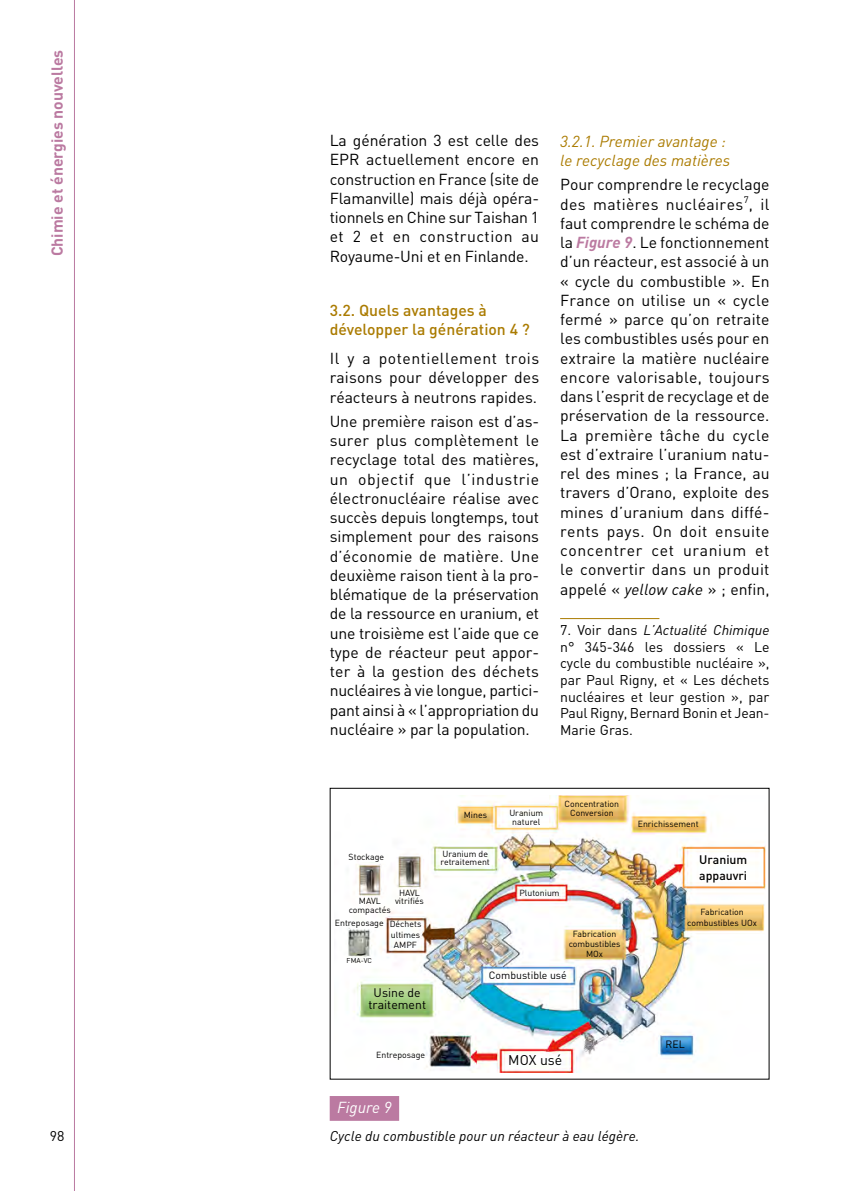
<style>
.page{position:relative;width:844px;height:1191px;background:#fff}
.page>*{position:absolute;margin:0;border:0;box-sizing:border-box;transform-origin:0 0}
.Texte_courant{font:15.75px/19.2px "DIN";color:#000;text-align:justify}
.Intertitre_3{font:italic 15.75px/19.2px "DIN";color:#aa7b00}
.Intertitre_2{font:500 15.75px/19.2px "DIN";color:#aa7b00}
.t1{font:700 15.75px "DIN";color:#bb7aa1}
.Figure_numero{font:italic 15.75px "DIN";color:#fff}
.Notes{font:14px/16.6px "DIN";letter-spacing:-.01em;color:#000;text-align:justify}
.Figure_titre{font:italic 14px "DIN";color:#000}
.t2{font:12.25px/12.2px "DIN";color:#000;text-align:center}
.t3{font:500 12.25px/15.8px "DIN";color:#000}
.t4{font:10.5px "DIN";color:#000}
.t5{font:8.75px/8.8px "DIN";color:#000;text-align:center}
.t6{font:7px "DIN";color:#000}
.s1{font-weight:700;font-style:italic;color:#bb7aa1}
.s2{font-style:italic}
</style>
<div class="page">
<svg style="left:74px;top:0;width:1px;height:1191px"></svg>
<hr style="left:560px;top:618px;width:99px;height:1px;background:#aa7b00">
<div style="left:329px;top:1096px;width:70px;height:24px;background:#bb7aa1"></div>
<img style="left:347px;top:795px;width:418px;height:277px">
<div style="left:329px;top:788px;width:440px;height:291px;border:1px solid #000"></div>
<p class="t1" style="left:47px;top:256px;width:208px;rotate:-90deg">Chimie et énergies nouvelles</p>
<p class="Notes" style="left:50px;top:1127px;width:16px">98</p>
<p class="Texte_courant" style="left:329px;top:131px;width:211px">La génération 3 est celle des EPR actuellement encore en construction en France (site de Flamanville) mais déjà opéra&shy;tionnels en Chine sur Taishan 1 et 2 et en construction au Royaume-Uni et en Finlande.</p>
<p class="Intertitre_2" style="left:329px;top:300px;width:202px">3.2. Quels avantages à développer la génération 4 ?</p>
<p class="Texte_courant" style="left:329px;top:348px;width:211px">Il y a potentiellement trois raisons pour développer des réacteurs à neutrons rapides.</p>
<p class="Texte_courant" style="left:329px;top:411px;width:211px">Une première raison est d’as&shy;surer plus complètement le recyclage total des matières, un objectif que l’industrie électronucléaire réalise avec succès depuis longtemps, tout simplement pour des raisons d’économie de matière. Une deuxième raison tient à la pro&shy;blématique de la préservation de la ressource en uranium, et une troisième est l’aide que ce type de réacteur peut appor&shy;ter à la gestion des déchets nucléaires à vie longue, partici&shy;pant ainsi à « l’appropriation du nucléaire » par la population.</p>
<p class="Intertitre_3" style="left:560px;top:131px;width:172px">3.2.1. Premier avantage : le recyclage des matières</p>
<p class="Texte_courant" style="left:560px;top:175px;width:211px">Pour comprendre le recyclage des matières nucléaires<sup>7</sup>, il faut comprendre le schéma de la <span class="s1">Figure 9</span>. Le fonctionnement d’un réacteur, est associé à un « cycle du combustible ». En France on utilise un « cycle fermé » parce qu’on retraite les combustibles usés pour en extraire la matière nucléaire encore valorisable, toujours dans l’esprit de recyclage et de préservation de la ressource.<br>La première tâche du cycle est d’extraire l’uranium natu&shy;rel des mines ; la France, au travers d’Orano, exploite des mines d’uranium dans diffé&shy;rents pays. On doit ensuite concentrer cet uranium et le convertir dans un produit appelé « <span class="s2">yellow cake</span> » ; enfin,</p>
<p class="Notes" style="left:560px;top:621px;width:211px">7. Voir dans <span class="s2">L’Actualité Chimique </span>n° 345-346 les dossiers « Le cycle du combustible nucléaire », par Paul Rigny, et « Les déchets nucléaires et leur gestion », par Paul Rigny, Bernard Bonin et Jean-Marie Gras.</p>
<p class="t5" style="left:348px;top:852px;width:37px">Stockage</p>
<p class="t5" style="left:349px;top:896px;width:44px">MAVL compactés</p>
<p class="t5" style="left:395px;top:888px;width:30px">HAVL vitrifiés</p>
<p class="t5" style="left:335px;top:918px;width:50px">Entreposage</p>
<p class="t5" style="left:389px;top:918px;width:33px;line-height:10.5px">Déchets ultimes<br>AMPF</p>
<p class="t6" style="left:346px;top:955px;width:27px">FMA-VC</p>
<p class="t2" style="left:368px;top:986px;width:59px">Usine de traitement</p>
<p class="t5" style="left:463px;top:810px;width:25px">Mines</p>
<p class="t5" style="left:509px;top:808px;width:35px">Uranium naturel</p>
<p class="t5" style="left:440px;top:849px;width:51px;text-align:left">Uranium de retraitement</p>
<p class="t5" style="left:564px;top:799px;width:56px">Concentration<br>Conversion</p>
<p class="t5" style="left:519px;top:888px;width:42px">Plutonium</p>
<p class="t5" style="left:568px;top:929px;width:53px;line-height:9.6px">Fabrication combustibles<br>MOx</p>
<p class="t4" style="left:489px;top:968px;width:79px">Combustible usé</p>
<p class="t5" style="left:376px;top:1050px;width:50px">Entreposage</p>
<p class="Notes" style="left:508px;top:1051px;width:55px">MOX usé</p>
<p class="t5" style="left:637px;top:819px;width:62px">Enrichissement</p>
<p class="t3" style="left:699px;top:851px;width:49px">Uranium appauvri</p>
<p class="t5" style="left:687px;top:906px;width:71px;line-height:10.5px">Fabrication combustibles UOx</p>
<p class="t4" style="left:665px;top:1037px;width:21px">REL</p>
<p class="Figure_numero" style="left:337px;top:1097px;width:56px">Figure 9</p>
<p class="Figure_titre" style="left:329px;top:1127px;width:311px">Cycle du combustible pour un réacteur à eau légère.</p>
</div>
